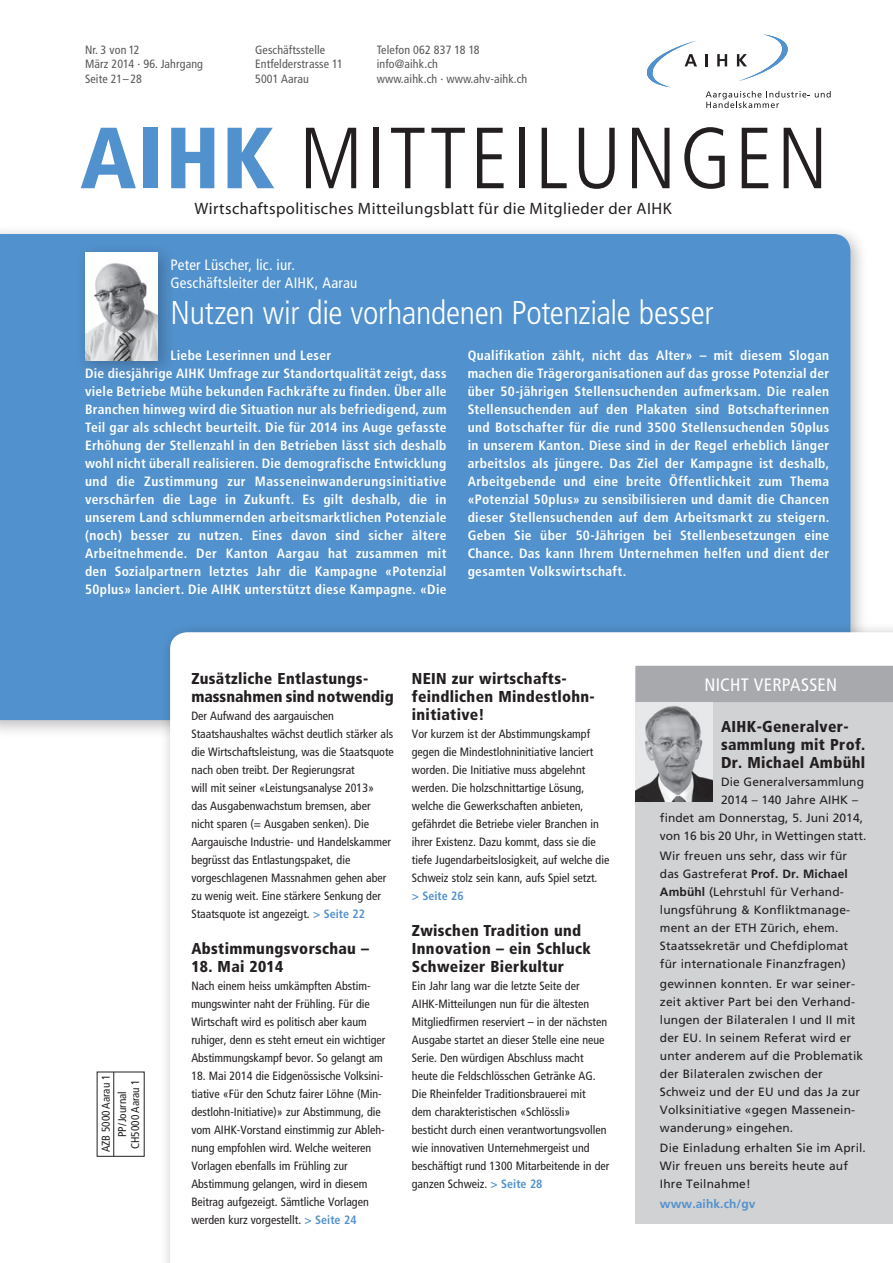
<style>
.page{position:relative;width:893px;height:1263px;background:#fff}
.page>*{position:absolute;margin:0;border:0;box-sizing:border-box;transform-origin:0 0}
.t1{font:300 condensed 86.7px "Frutiger";letter-spacing:.04em;color:#231f20}
.t2{font:300 condensed 33px "Frutiger";letter-spacing:-.01em;color:#fff}
.t3{font:condensed 18px "Frutiger";letter-spacing:.015em;color:#fff}
.t4{font:16.5px "Myriad";letter-spacing:.025em;color:#231f20}
.t5{font:900 condensed 15.75px/18px "Frutiger";letter-spacing:.02em;color:#231f20}
.t6{font:condensed 15px/18px "Frutiger";letter-spacing:.015em;color:#fff}
.t7{font:700 condensed 13.5px/18px "Frutiger";letter-spacing:.025em;color:#fff}
.t8{font:condensed 12px/18px "Frutiger";color:#231f20}
.t9{font:12px/18px "Frutiger";letter-spacing:.01em;color:#231f20}
.t10{font:condensed 12px/14.4px "Frutiger";letter-spacing:.01em;color:#57585a}
.t11{font:700 12px "Frutiger";letter-spacing:.01em;color:#5191cd}
.t12{font:700 condensed 12px "Frutiger";color:#5191cd}
.t13{font:condensed 11.25px/16.4px "Frutiger";color:#231f20;text-align:center}
.s1{font-weight:900;color:#5191cd}
.s2{font-weight:700;color:#5191cd}
.s3{font-weight:700}
</style>
<div class="page">
<div style="left:0;top:224px;width:869px;height:515px;background:#231f20;opacity:.3"></div>
<div style="left:0;top:234px;width:850px;height:486px;background:#5191cd"></div>
<div style="left:160px;top:622px;width:733px;height:641px;background:#231f20;opacity:.4"></div>
<svg style="left:170px;top:632px;width:723px;height:631px"></svg>
<div style="left:636px;top:666px;width:257px;height:558px;background:#d1d2d4"></div>
<svg style="left:705px;top:54px;width:3px;height:12px"></svg>
<svg style="left:717px;top:54px;width:10px;height:12px"></svg>
<svg style="left:706px;top:91px;width:125px;height:17px"></svg>
<svg style="left:737px;top:34px;width:51px;height:47px"></svg>
<svg style="left:647px;top:41px;width:50px;height:46px"></svg>
<hr style="left:113px;top:1072px;width:1px;height:84px;background:#231f20">
<div style="left:636px;top:666px;width:257px;height:36px;background:#a8a9ad"></div>
<div style="left:75px;top:242px;width:101px;height:137px;background:#231f20;opacity:.3"></div>
<img style="left:85px;top:254px;width:73px;height:106px">
<div style="left:625px;top:1224px;width:268px;height:39px;background:#fff"></div>
<img style="left:636px;top:702px;width:76px;height:99px">
<p class="t10" style="left:85px;top:43px;width:120px">Nr. 3 von 12<br>März 2014 · 96. Jahrgang<br>Seite 21– 28</p>
<p class="t10" style="left:255px;top:43px;width:89px">Geschäftsstelle<br>Entfelderstrasse 11<br>5001 Aarau</p>
<p class="t10" style="left:377px;top:43px;width:152px">Telefon 062 837 18 18 info@aihk.ch<br>www.aihk.ch · www.ahv-aihk.ch</p>
<h1 class="t1" style="left:80px;top:109px;width:749px"><span class="s1">AIHK</span> MITTEILUNGEN</h1>
<h3 class="t4" style="left:194px;top:201px;width:479px">Wirtschaftspolitisches Mitteilungsblatt für die Mitglieder der AIHK</h3>
<p class="t6" style="left:171px;top:256px;width:188px">Peter Lüscher, lic. iur.<br>Geschäftsleiter der AIHK, Aarau</p>
<h2 class="t2" style="left:171px;top:294px;width:545px">Nutzen wir die vorhandenen Potenziale besser</h2>
<p class="t7" style="left:85px;top:346px;width:363px;text-indent:85px">Liebe Leserinnen und Leser<br>Die diesjährige AIHK Umfrage zur Standortqualität zeigt, dass viele Betriebe Mühe bekunden Fachkräfte zu finden. Über alle Branchen hinweg wird die Situation nur als befriedigend, zum Teil gar als schlecht beurteilt. Die für 2014 ins Auge gefasste Erhöhung der Stellenzahl in den Betrieben lässt sich deshalb wohl nicht überall realisieren. Die demografische Entwicklung und die Zustimmung zur Masseneinwanderungsinitiative verschärfen die Lage in Zukunft. Es gilt deshalb, die in unserem Land schlummernden arbeitsmarktlichen Potenziale (noch) besser zu nutzen. Eines davon sind sicher ältere Arbeitnehmende. Der Kanton Aargau hat zusammen mit den Sozialpartnern letztes Jahr die Kampagne «Potenzial 50plus» lanciert. Die AIHK unterstützt diese Kampagne. «Die</p>
<p class="t7" style="left:468px;top:346px;width:363px;text-align:justify">Qualifikation zählt, nicht das Alter» – mit diesem Slogan machen die Trägerorganisationen auf das grosse Potenzial der über 50-jährigen Stellensuchenden aufmerksam. Die realen Stellensuchenden auf den Plakaten sind Botschafterinnen und Botschafter für die rund 3500 Stellensuchenden 50plus in unserem Kanton. Diese sind in der Regel erheblich länger arbeitslos als jüngere. Das Ziel der Kampagne ist deshalb, Arbeitgebende und eine breite Öffentlichkeit zum Thema «Potenzial 50plus» zu sensibilisieren und damit die Chancen dieser Stellensuchenden auf dem Arbeitsmarkt zu steigern.<br>Geben Sie über 50-Jährigen bei Stellenbesetzungen eine Chance. Das kann Ihrem Unternehmen helfen und dient der gesamten Volkswirtschaft.</p>
<p class="t13" style="left:98px;top:1152px;width:79px;rotate:-90deg">AZB 5000 Aarau 1<br>PP/Journal</p>
<p class="t13" style="left:127px;top:1149px;width:71px;rotate:-90deg">CH5000 Aarau 1</p>
<h3 class="t5" style="left:191px;top:669px;width:204px">Zusätzliche Entlastungs&shy;massnahmen sind notwendig</h3>
<p class="t8" style="left:191px;top:707px;width:204px">Der Aufwand des aargauischen Staatshaushaltes wächst deutlich stärker als die Wirtschaftsleistung, was die Staatsquote nach oben treibt. Der Regierungsrat<br>will mit seiner «Leistungsanalyse 2013»<br>das Ausgabenwachstum bremsen, aber nicht sparen (= Ausgaben senken). Die Aargauische Industrie- und Handelskammer begrüsst das Entlastungspaket, die vorgeschlagenen Massnahmen gehen aber zu wenig weit. Eine stärkere Senkung der Staatsquote ist angezeigt. <span class="s2">&gt; Seite 22</span></p>
<h3 class="t5" style="left:191px;top:939px;width:179px">Abstimmungsvorschau –</h3>
<h3 class="t5" style="left:191px;top:957px;width:93px">18. Mai 2014</h3>
<p class="t8" style="left:191px;top:977px;width:196px">Nach einem heiss umkämpften Abstim&shy;mungswinter naht der Frühling. Für die Wirtschaft wird es politisch aber kaum ruhiger, denn es steht erneut ein wichtiger Abstimmungskampf bevor. So gelangt am</p>
<p class="t8" style="left:191px;top:1067px;width:195px">18. Mai 2014 die Eidgenössische Volksini&shy;tiative «Für den Schutz fairer Löhne (Min&shy;destlohn-Initiative)» zur Abstimmung, die vom AIHK-Vorstand einstimmig zur Ableh&shy;nung empfohlen wird. Welche weiteren Vorlagen ebenfalls im Frühling zur Abstimmung gelangen, wird in diesem Beitrag aufgezeigt. Sämtliche Vorlagen werden kurz vorgestellt. <span class="s2">&gt; Seite 24</span></p>
<h3 class="t5" style="left:412px;top:669px;width:184px">NEIN zur wirtschafts&shy;feindlichen Mindestlohn&shy;initiative!</h3>
<p class="t8" style="left:412px;top:725px;width:199px">Vor kurzem ist der Abstimmungskampf gegen die Mindestlohninitiative lanciert worden. Die Initiative muss abgelehnt werden. Die holzschnittartige Lösung, welche die Gewerkschaften anbieten, gefährdet die Betriebe vieler Branchen in ihrer Existenz. Dazu kommt, dass sie die tiefe Jugendarbeitslosigkeit, auf welche die Schweiz stolz sein kann, aufs Spiel setzt.</p>
<p class="t12" style="left:412px;top:889px;width:53px">&gt; Seite 26</p>
<h3 class="t5" style="left:412px;top:921px;width:181px">Zwischen Tradition und<br>Innovation – ein Schluck<br>Schweizer Bierkultur</h3>
<p class="t8" style="left:412px;top:977px;width:199px">Ein Jahr lang war die letzte Seite der AIHK-Mitteilungen nun für die ältesten Mitgliedfirmen reserviert – in der nächsten Ausgabe startet an dieser Stelle eine neue Serie. Den würdigen Abschluss macht heute die Feldschlösschen Getränke AG.<br>Die Rheinfelder Traditionsbrauerei mit<br>dem charakteristischen «Schlössli» besticht durch einen verantwortungsvollen wie innovativen Unternehmergeist und beschäftigt rund 1300 Mitarbeitende in der ganzen Schweiz. <span class="s2">&gt; Seite 28</span></p>
<h3 class="t3" style="left:704px;top:674px;width:134px">NICHT VERPASSEN</h3>
<h3 class="t5" style="left:721px;top:717px;width:146px">AIHK-Generalver&shy;sammlung mit Prof.<br>Dr. Michael Ambühl</h3>
<p class="t9" style="left:721px;top:773px;width:144px">Die Generalversammlung</p>
<p class="t9" style="left:721px;top:791px;width:139px">2014 – 140 Jahre AIHK –</p>
<p class="t9" style="left:660px;top:809px;width:205px">findet am Donnerstag, 5. Juni 2014,</p>
<p class="t9" style="left:660px;top:827px;width:208px">von 16 bis 20 Uhr, in Wettingen statt.</p>
<p class="t9" style="left:660px;top:847px;width:192px">Wir freuen uns sehr, dass wir für das Gastreferat <span class="s3">Prof. Dr. Michael<br>Ambühl</span> (Lehrstuhl für Verhand&shy;lungsführung &amp; Konfliktmanage&shy;ment an der ETH Zürich, ehem.<br>Staatssekretär und Chefdiplomat für internationale Finanzfragen)</p>
<p class="t9" style="left:660px;top:975px;width:205px">gewinnen konnten. Er war seiner&shy;zeit aktiver Part bei den Verhand&shy;lungen der Bilateralen I und II mit der EU. In seinem Referat wird er unter anderem auf die Problematik der Bilateralen zwischen der<br>Schweiz und der EU und das Ja zur<br>Volksinitiative «gegen Massenein&shy;wanderung» eingehen.</p>
<p class="t9" style="left:660px;top:1139px;width:207px">Die Einladung erhalten Sie im April.<br>Wir freuen uns bereits heute auf<br>Ihre Teilnahme!</p>
<p class="t11" style="left:660px;top:1197px;width:97px">www.aihk.ch/gv</p>
</div>
